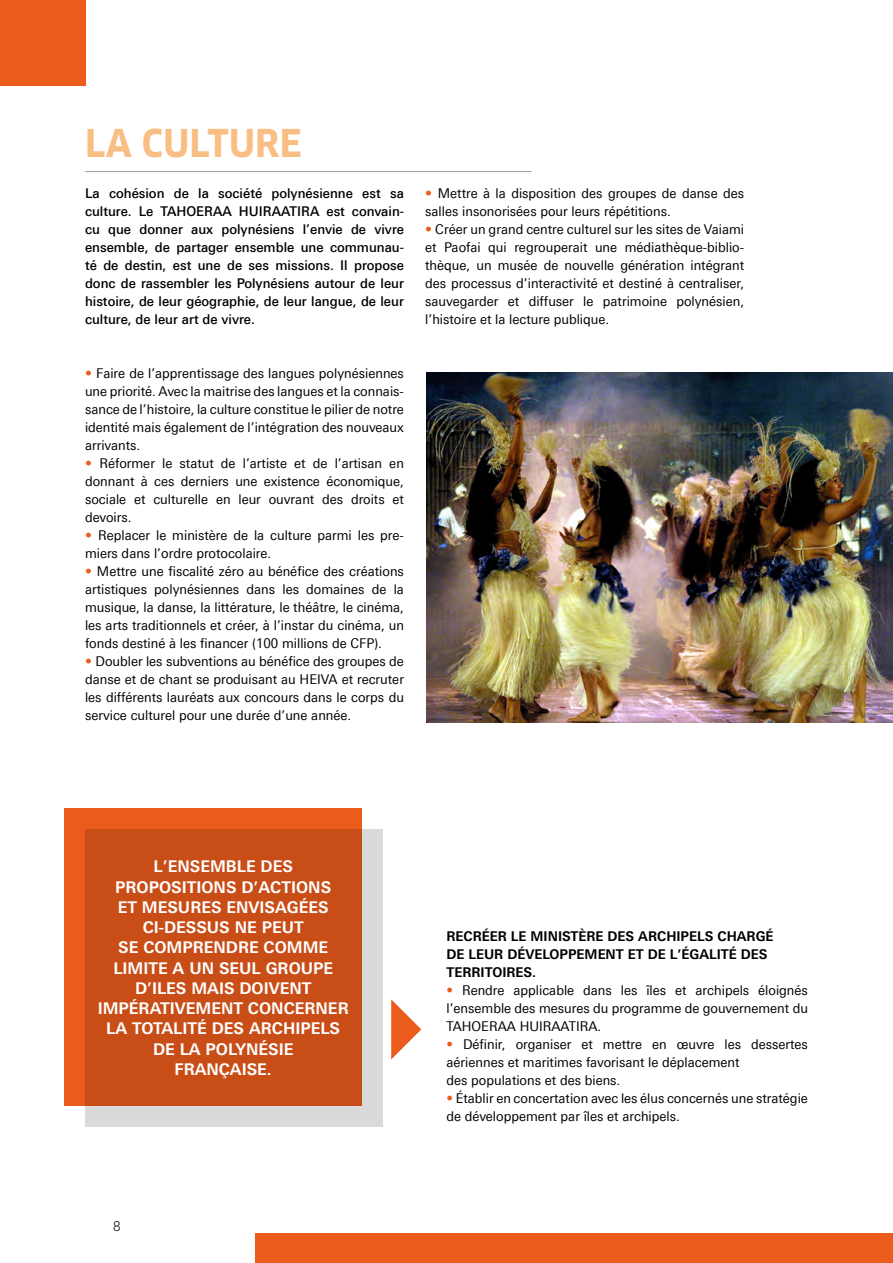
<style>
.page{position:relative;width:893px;height:1263px;background:#fff}
.page>*{position:absolute;margin:0;border:0;box-sizing:border-box;transform-origin:0 0}
.t1{font:700 37.5px "Clan OT";letter-spacing:.01em;color:#f9be83;scale:.95 1}
.t2{font:700 16.2px/20.2px "Univers Next Pro";color:#fff;text-align:center;scale:.96 1}
.t3{font:13.5px/18px "Univers Next Pro";color:#000;text-align:justify;scale:.95 1}
.t4{font:500 13.5px/18px "Univers Next Pro";color:#000;text-align:justify;scale:.95 1}
.t5{font:700 13.5px/18px "Univers Next Pro";color:#000;scale:.95 1}
.t6{font:300 13.5px "Roboto";color:#000}
.s1{color:#eb5b1b}
</style>
<div class="page">
<div style="left:0;top:0;width:85px;height:85px;background:#eb5b1b"></div>
<div style="left:255px;top:1233px;width:638px;height:30px;background:#eb5b1b"></div>
<div style="left:64px;top:808px;width:297px;height:298px;background:#eb5b1b"></div>
<svg style="left:85px;top:829px;width:298px;height:298px;background:#ca5f30"></svg>
<svg style="left:391px;top:999px;width:30px;height:60px"></svg>
<hr style="left:85px;top:171px;width:446px;height:1px;background:#9d9d9c">
<img style="left:426px;top:372px;width:467px;height:351px">
<h1 class="t1" style="left:85px;top:121px;width:230px">LA CULTURE</h1>
<p class="t4" style="left:85px;top:184px;width:337px">La cohésion de la société polynésienne est sa culture. Le TAHOERAA HUIRAATIRA est convain&shy;cu que donner aux polynésiens l’envie de vivre ensemble, de partager ensemble une communau&shy;té de destin, est une de ses missions. Il propose donc de rassembler les Polynésiens autour de leur histoire, de leur géographie, de leur langue, de leur culture, de leur art de vivre.</p>
<p class="t3" style="left:85px;top:365px;width:337px"><span class="s1">•</span> Faire de l’apprentissage des langues polynésiennes une priorité. Avec la maitrise des langues et la connais&shy;sance de l’histoire, la culture constitue le pilier de notre identité mais également de l’intégration des nouveaux arrivants.</p>
<p class="t3" style="left:85px;top:455px;width:337px"><span class="s1">•</span> Réformer le statut de l’artiste et de l’artisan en donnant à ces derniers une existence économique, sociale et culturelle en leur ouvrant des droits et devoirs.</p>
<p class="t3" style="left:85px;top:527px;width:337px"><span class="s1">•</span> Replacer le ministère de la culture parmi les pre&shy;miers dans l’ordre protocolaire.</p>
<p class="t3" style="left:85px;top:563px;width:337px"><span class="s1">•</span> Mettre une fiscalité zéro au bénéfice des créations artistiques polynésiennes dans les domaines de la musique, la danse, la littérature, le théâtre, le cinéma, les arts traditionnels et créer, à l’instar du cinéma, un fonds destiné à les financer (100 millions de CFP).</p>
<p class="t3" style="left:85px;top:653px;width:337px"><span class="s1">•</span> Doubler les subventions au bénéfice des groupes de danse et de chant se produisant au HEIVA et recruter les différents lauréats aux concours dans le corps du service culturel pour une durée d’une année.</p>
<p class="t3" style="left:425px;top:185px;width:337px"><span class="s1">•</span> Mettre à la disposition des groupes de danse des salles insonorisées pour leurs répétitions.</p>
<p class="t3" style="left:425px;top:221px;width:337px"><span class="s1">•</span> Créer un grand centre culturel sur les sites de Vaiami et Paofai qui regrouperait une médiathèque-biblio&shy;thèque, un musée de nouvelle génération intégrant des processus d’interactivité et destiné à centraliser, sauvegarder et diffuser le patrimoine polynésien, l’histoire et la lecture publique.</p>
<p class="t2" style="left:98px;top:856px;width:263px">L’ENSEMBLE DES<br>PROPOSITIONS D’ACTIONS<br>ET MESURES ENVISAGÉES<br>CI-DESSUS NE PEUT<br>SE COMPRENDRE COMME<br>LIMITE A UN SEUL GROUPE<br>D’ILES MAIS DOIVENT<br>IMPÉRATIVEMENT CONCERNER<br>LA TOTALITÉ DES ARCHIPELS<br>DE LA POLYNÉSIE<br>FRANÇAISE.</p>
<p class="t6" style="left:113px;top:1216px;width:9px">8</p>
<p class="t5" style="left:446px;top:927px;width:346px">RECRÉER LE MINISTÈRE DES ARCHIPELS CHARGÉ<br>DE LEUR DÉVELOPPEMENT ET DE L’ÉGALITÉ DES<br>TERRITOIRES.</p>
<p class="t3" style="left:446px;top:982px;width:382px"><span class="s1">•</span> Rendre applicable dans les îles et archipels éloignés l’ensemble des mesures du programme de gouvernement du TAHOERAA HUIRAATIRA.</p>
<p class="t3" style="left:446px;top:1036px;width:382px;text-align:left"><span class="s1">•</span> Définir, organiser et mettre en œuvre les dessertes aériennes et maritimes favorisant le déplacement<br>des populations et des biens.</p>
<p class="t3" style="left:446px;top:1090px;width:382px"><span class="s1">•</span> Établir en concertation avec les élus concernés une stratégie de développement par îles et archipels.</p>
</div>
